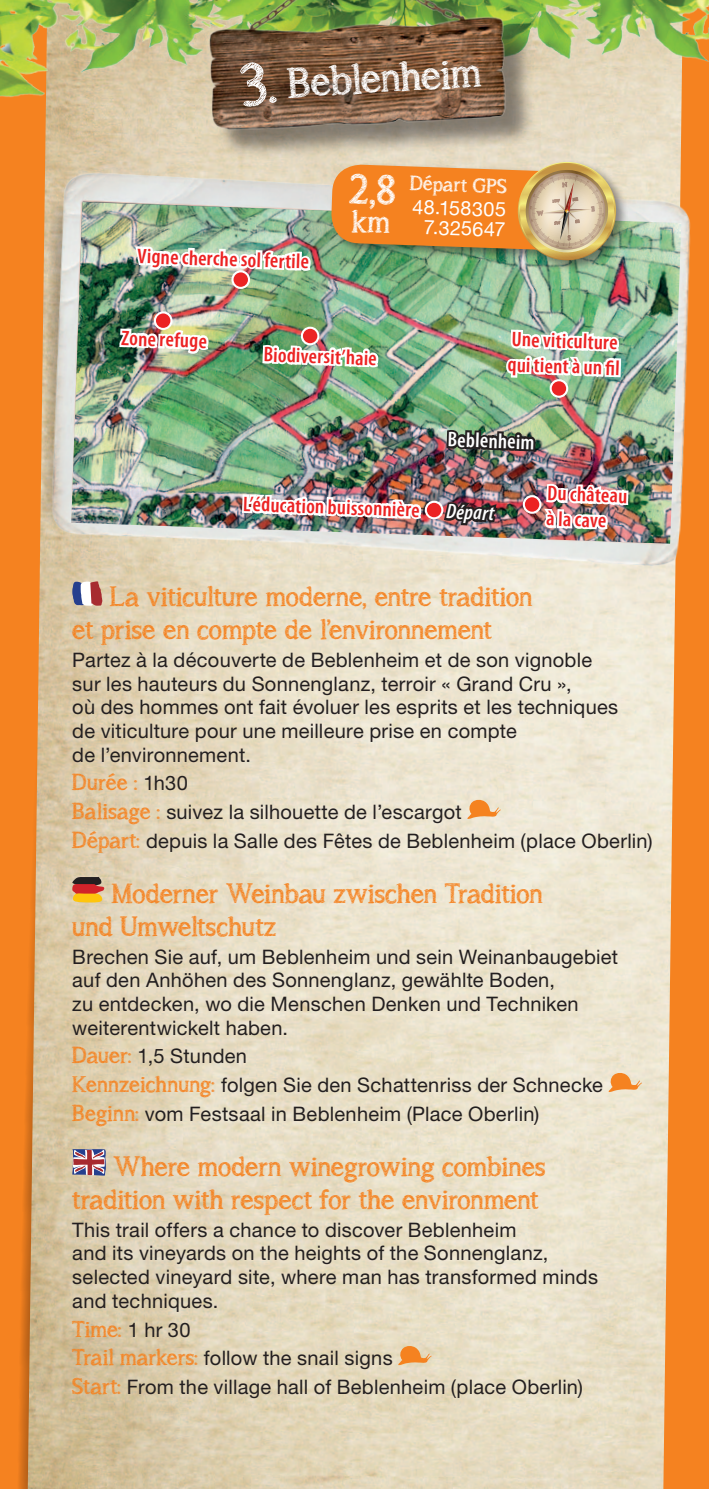
<style>
.page{position:relative;width:709px;height:1489px;background:#fff}
.page>*{position:absolute;margin:0;border:0;box-sizing:border-box;transform-origin:0 0}
.t1{font:41.25px "asongforjennifer";color:#fff}
.t2{font:27.5px/33.8px "asongforjennifer";letter-spacing:-.005em;color:#f58220}
.t3{font:22.5px "asongforjennifer";color:#f58220}
.t4{font:600 condensed 21.25px/25.2px "Myriad Pro";color:#ec2323}
.t5{font:600 condensed 21.25px "Myriad Pro";color:#fff}
.t6{font:italic 600 condensed 21.25px "Myriad Pro";color:#fff}
.t7{font:20px/23.8px "Helvetica Neue LT Std";letter-spacing:.015em;color:#231f20}
.t8{font:20px/20px "Helvetica Neue LT Std";color:#fff;text-align:right}
.t9{font:20px "asongforjennifer";color:#fff}
.s1{font-family:"Helvetica Neue LT Std";font-size:20px;color:#231f20}
.s2{font-family:"asongforjennifer";font-size:22.5px;color:#f58220}
</style>
<div class="page">
<div style="left:0;top:0;width:709px;height:1488px;background:#f58220"></div>
<svg style="left:19px;top:1060px;width:9px;height:428px"></svg>
<img style="left:28px;top:619px;width:647px;height:869px">
<img style="left:0;top:0;width:709px;height:149px">
<img style="left:39px;top:149px;width:652px;height:470px">
<img style="left:71px;top:202px;width:610px;height:341px">
<svg style="left:72px;top:581px;width:31px;height:25px"></svg>
<svg style="left:467px;top:799px;width:34px;height:20px"></svg>
<svg style="left:72px;top:876px;width:34px;height:26px"></svg>
<svg style="left:608px;top:1072px;width:34px;height:20px"></svg>
<svg style="left:72px;top:1148px;width:34px;height:27px"></svg>
<svg style="left:398px;top:1345px;width:34px;height:20px"></svg>
<img style="left:208px;top:0;width:316px;height:14px">
<img style="left:117px;top:14px;width:513px;height:742px">
<h1 class="t1" style="left:286px;top:60px;width:195px;rotate:-4deg">Beblenheim</h1>
<p class="t4" style="left:138px;top:243px;width:173px;rotate:2deg">Vigne cherche sol fertile</p>
<p class="t4" style="left:122px;top:325px;width:87px;rotate:2deg">Zone refuge</p>
<p class="t4" style="left:264px;top:342px;width:115px;rotate:2deg">Biodiversit’haie</p>
<p class="t9" style="left:410px;top:171px;width:99px;rotate:2deg">Départ GPS</p>
<p class="t8" style="left:412px;top:196px;width:95px;rotate:2deg">48.158305<br>7.325647</p>
<p class="t4" style="left:509px;top:326px;width:114px;rotate:2deg">Une viticulture qui tient à un fi l</p>
<p class="t5" style="left:448px;top:427px;width:88px;rotate:2deg">Beblenheim</p>
<p class="t4" style="left:244px;top:491px;width:178px;rotate:2deg">L’éducation buissonnière</p>
<p class="t4" style="left:548px;top:481px;width:81px;rotate:2deg">Du château à la cave</p>
<p class="t6" style="left:447px;top:500px;width:49px;rotate:2deg">Départ</p>
<h2 class="t2" style="left:72px;top:579px;width:461px;text-indent:38px">La viticulture moderne, entre tradition et prise en compte de l’environnement</h2>
<p class="t7" style="left:72px;top:647px;width:547px">Partez à la découverte de Beblenheim et de son vignoble sur les hauteurs du Sonnenglanz, terroir « Grand Cru »,<br>où des hommes ont fait évoluer les esprits et les techniques de viticulture pour une meilleure prise en compte<br>de l’environnement.</p>
<p class="t3" style="left:72px;top:769px;width:117px">Durée : <span class="s1">1h30</span></p>
<p class="t7" style="left:72px;top:797px;width:582px;line-height:28.5px"><span class="s2">Balisage :</span> suivez la silhouette de l’escargot<br><span class="s2">Départ:</span> depuis la Salle des Fêtes de Beblenheim (place Oberlin)</p>
<h2 class="t2" style="left:72px;top:875px;width:472px;text-indent:40px">Moderner Weinbau zwischen Tradition und Umweltschutz</h2>
<p class="t7" style="left:72px;top:944px;width:547px">Brechen Sie auf, um Beblenheim und sein Weinanbaugebiet auf den Anhöhen des Sonnenglanz, gewählte Boden,<br>zu entdecken, wo die Menschen Denken und Techniken weiterentwickelt haben.</p>
<p class="t7" style="left:72px;top:1041px;width:532px;line-height:28.5px"><span class="s2">Dauer:</span> 1,5 Stunden<br><span class="s2">Kennzeichnung:</span> folgen Sie den Schattenriss der Schnecke<br><span class="s2">Beginn:</span> vom Festsaal in Beblenheim (Place Oberlin)</p>
<h2 class="t2" style="left:72px;top:1148px;width:474px;text-align:right">Where modern winegrowing combines tradition with respect for the environment</h2>
<p class="t7" style="left:72px;top:1217px;width:527px">This trail offers a chance to discover Beblenheim<br>and its vineyards on the heights of the Sonnenglanz, selected vineyard site, where man has transformed minds and techniques.</p>
<p class="t3" style="left:72px;top:1315px;width:120px">Time: <span class="s1">1 hr 30</span></p>
<p class="t7" style="left:72px;top:1343px;width:512px;line-height:28.5px"><span class="s2">Trail markers:</span> follow the snail signs<br><span class="s2">Start:</span> From the village hall of Beblenheim (place Oberlin)</p>
</div>
